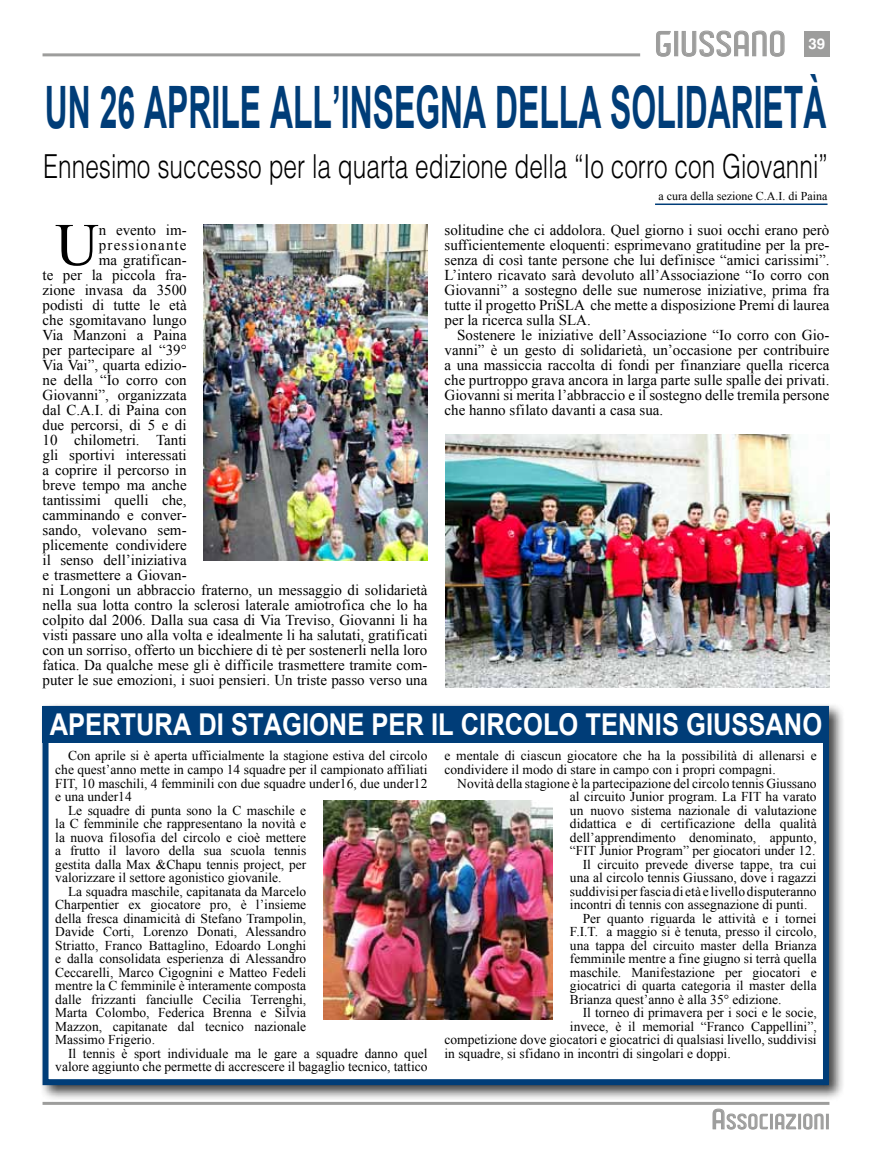
<style>
.page{position:relative;width:872px;height:1149px;background:#fff}
.page>*{position:absolute;margin:0;border:0;box-sizing:border-box;transform-origin:0 0}
.t1{font:60.3px "Times New Roman";color:#000}
.t2{font:700 58.5px "Arial";color:#003d78;scale:.54 1}
.t3{font:300 33px "Helvetica LT Std";color:#000;scale:.74 1}
.t4{font:500 31.95px "Paragon";letter-spacing:.04em;color:#9d9d9c}
.t5{font:700 30px "Arial";color:#fff;scale:.85 1}
.t6{font:500 19.2px "Paragon";letter-spacing:.065em;color:#9d9d9c}
.t7{font:15px/15px "Times New Roman";color:#000;text-align:justify}
.t8{font:15px "Times New Roman";letter-spacing:.075em;color:#000}
.t9{font:13.5px/13.5px "Times New Roman";color:#000}
.t10{font:12px "Times New Roman";color:#000}
.s1{font-size:25.5px}
</style>
<div class="page">
<div style="left:804px;top:31px;width:25px;height:25px;background:#9d9d9c"></div>
<hr style="left:43px;top:1101px;width:786px;height:3px;background:#9d9d9c">
<hr style="left:43px;top:53px;width:597px;height:3px;background:#9d9d9c">
<svg style="left:656px;top:31px;width:15px;height:26px"></svg>
<div style="left:674px;top:31px;width:4px;height:25px;border:1px solid #9d9d9c"></div>
<svg style="left:681px;top:30px;width:104px;height:27px"></svg>
<svg style="left:712px;top:1108px;width:112px;height:21px"></svg>
<div style="left:826px;top:1113px;width:3px;height:15px;border:1px solid #9d9d9c"></div>
<hr style="left:655px;top:203px;width:172px;height:2px;background:#003d78">
<img style="left:204px;top:224px;width:223px;height:336px">
<img style="left:445px;top:434px;width:384px;height:253px">
<div style="left:39px;top:702px;width:806px;height:399px;background:#000;opacity:.75"></div>
<div style="left:43px;top:705px;width:786px;height:379px;background:#fff;border:6px solid #003d78"></div>
<div style="left:43px;top:705px;width:786px;height:36px;background:#003d78"></div>
<img style="left:323px;top:800px;width:230px;height:219px">
<h3 class="t4" style="left:655px;top:31px;width:172px">GIUSSANO <sup>39</sup></h3>
<h2 class="t2" style="left:45px;top:69px;width:1448px">UN 26 APRILE ALL’INSEGNA DELLA SOLIDARIETÀ</h2>
<h3 class="t3" style="left:43px;top:146px;width:1062px">Ennesimo successo per la quarta edizione della “Io corro con Giovanni”</h3>
<p class="t10" style="left:658px;top:188px;width:170px">a cura della sezione C.A.I. di Paina</p>
<p class="t7" style="left:444px;top:222px;width:386px">solitudine che ci addolora. Quel giorno i suoi occhi erano però sufficientemente eloquenti: esprimevano gratitudine per la pre&shy;senza di così tante persone che lui definisce “amici carissimi”.<br>L’intero ricavato sarà devoluto all’Associazione “Io corro con Giovanni” a sostegno delle sue numerose iniziative, prima fra tutte il progetto PriSLA che mette a disposizione Premi di laurea per la ricerca sulla SLA.</p>
<p class="t7" style="left:444px;top:327px;width:386px;text-indent:13px">Sostenere le iniziative dell’Associazione “Io corro con Gio&shy;vanni” è un gesto di solidarietà, un’occasione per contribuire a una massiccia raccolta di fondi per finanziare quella ricerca che purtroppo grava ancora in larga parte sulle spalle dei privati.<br>Giovanni si merita l’abbraccio e il sostegno delle tremila persone che hanno sfilato davanti a casa sua.</p>
<h1 class="t1" style="left:55px;top:204px;width:45px">U</h1>
<p class="t7" style="left:99px;top:222px;width:89px">n evento im-</p>
<p class="t8" style="left:99px;top:235px;width:89px">pressionante</p>
<p class="t7" style="left:99px;top:252px;width:89px">ma gratifican-</p>
<p class="t7" style="left:43px;top:267px;width:146px">te per la piccola fra-</p>
<p class="t7" style="left:43px;top:282px;width:146px">zione invasa da 3500</p>
<p class="t7" style="left:43px;top:297px;width:146px">podisti di tutte le età</p>
<p class="t7" style="left:43px;top:312px;width:146px">che sgomitavano lungo</p>
<p class="t7" style="left:43px;top:327px;width:146px">Via Manzoni a Paina</p>
<p class="t7" style="left:43px;top:342px;width:146px">per partecipare al “39°</p>
<p class="t7" style="left:43px;top:357px;width:146px">Via Vai”, quarta edizio-</p>
<p class="t7" style="left:43px;top:372px;width:146px">ne della “Io corro con</p>
<p class="t7" style="left:43px;top:387px;width:146px">Giovanni”, organizzata</p>
<p class="t7" style="left:43px;top:402px;width:146px">dal C.A.I. di Paina con</p>
<p class="t7" style="left:43px;top:417px;width:146px">due percorsi, di 5 e di</p>
<p class="t7" style="left:43px;top:432px;width:146px">10 chilometri. Tanti</p>
<p class="t7" style="left:43px;top:447px;width:146px">gli sportivi interessati</p>
<p class="t7" style="left:43px;top:462px;width:146px">a coprire il percorso in</p>
<p class="t7" style="left:43px;top:477px;width:146px">breve tempo ma anche</p>
<p class="t7" style="left:43px;top:492px;width:146px">tantissimi quelli che,</p>
<p class="t7" style="left:43px;top:507px;width:146px">camminando e conver-</p>
<p class="t7" style="left:43px;top:522px;width:146px">sando, volevano sem-</p>
<p class="t7" style="left:43px;top:537px;width:146px">plicemente condividere</p>
<p class="t7" style="left:43px;top:552px;width:146px">il senso dell’iniziativa</p>
<p class="t7" style="left:43px;top:567px;width:146px">e trasmettere a Giovan-</p>
<p class="t7" style="left:43px;top:582px;width:386px">ni Longoni un abbraccio fraterno, un messaggio di solidarietà</p>
<p class="t7" style="left:43px;top:597px;width:386px">nella sua lotta contro la sclerosi laterale amiotrofica che lo ha</p>
<p class="t7" style="left:43px;top:612px;width:386px">colpito dal 2006. Dalla sua casa di Via Treviso, Giovanni li ha</p>
<p class="t7" style="left:43px;top:627px;width:386px">visti passare uno alla volta e idealmente li ha salutati, gratificati</p>
<p class="t7" style="left:43px;top:642px;width:386px">con un sorriso, offerto un bicchiere di tè per sostenerli nella loro</p>
<p class="t7" style="left:43px;top:657px;width:386px">fatica. Da qualche mese gli è difficile trasmettere tramite com-</p>
<p class="t7" style="left:43px;top:672px;width:386px">puter le sue emozioni, i suoi pensieri. Un triste passo verso una</p>
<h3 class="t5" style="left:50px;top:704px;width:910px">APERTURA DI STAGIONE PER IL CIRCOLO TENNIS GIUSSANO</h3>
<p class="t9" style="left:68px;top:748px;width:361px">Con aprile si è aperta ufficialmente la stagione estiva del circolo</p>
<p class="t9" style="left:55px;top:762px;width:374px">che quest’anno mette in campo 14 squadre per il campionato affiliati</p>
<p class="t9" style="left:55px;top:775px;width:374px">FIT, 10 maschili, 4 femminili con due squadre under16, due under12</p>
<p class="t9" style="left:55px;top:789px;width:78px">e una under14</p>
<p class="t9" style="left:68px;top:802px;width:240px">Le squadre di punta sono la C maschile e</p>
<p class="t9" style="left:55px;top:816px;width:252px">la C femminile che rappresentano la novità e</p>
<p class="t9" style="left:55px;top:829px;width:252px">la nuova filosofia del circolo e cioè mettere</p>
<p class="t9" style="left:55px;top:843px;width:252px">a frutto il lavoro della sua scuola tennis</p>
<p class="t9" style="left:55px;top:856px;width:252px">gestita dalla Max &amp;Chapu tennis project, per</p>
<p class="t9" style="left:55px;top:870px;width:228px">valorizzare il settore agonistico giovanile.</p>
<p class="t9" style="left:68px;top:883px;width:240px">La squadra maschile, capitanata da Marcelo</p>
<p class="t9" style="left:55px;top:897px;width:252px">Charpentier ex giocatore pro, è l’insieme</p>
<p class="t9" style="left:55px;top:910px;width:252px">della fresca dinamicità di Stefano Trampolin,</p>
<p class="t9" style="left:55px;top:924px;width:252px">Davide Corti, Lorenzo Donati, Alessandro</p>
<p class="t9" style="left:55px;top:937px;width:252px">Striatto, Franco Battaglino, Edoardo Longhi</p>
<p class="t9" style="left:55px;top:951px;width:252px">e dalla consolidata esperienza di Alessandro</p>
<p class="t9" style="left:55px;top:964px;width:252px">Ceccarelli, Marco Cigognini e Matteo Fedeli</p>
<p class="t9" style="left:55px;top:978px;width:252px">mentre la C femminile è interamente composta</p>
<p class="t9" style="left:55px;top:991px;width:252px">dalle frizzanti fanciulle Cecilia Terrenghi,</p>
<p class="t9" style="left:55px;top:1005px;width:252px">Marta Colombo, Federica Brenna e Silvia</p>
<p class="t9" style="left:55px;top:1018px;width:252px">Mazzon, capitanate dal tecnico nazionale</p>
<p class="t9" style="left:55px;top:1032px;width:101px">Massimo Frigerio.</p>
<p class="t9" style="left:68px;top:1045px;width:361px">Il tennis è sport individuale ma le gare a squadre danno quel</p>
<p class="t9" style="left:55px;top:1059px;width:374px">valore aggiunto che permette di accrescere il bagaglio tecnico, tattico</p>
<p class="t9" style="left:444px;top:748px;width:374px">e mentale di ciascun giocatore che ha la possibilità di allenarsi e condividere il modo di stare in campo con i propri compagni.</p>
<p class="t9" style="left:457px;top:775px;width:361px">Novità della stagione è la partecipazione del circolo tennis Giussano</p>
<p class="t9" style="left:570px;top:789px;width:248px">al circuito Junior program. La FIT ha varato</p>
<p class="t9" style="left:570px;top:802px;width:248px">un nuovo sistema nazionale di valutazione</p>
<p class="t9" style="left:570px;top:816px;width:248px">didattica e di certificazione della qualità</p>
<p class="t9" style="left:570px;top:829px;width:248px">dell’apprendimento denominato, appunto,</p>
<p class="t9" style="left:570px;top:843px;width:247px">“FIT Junior Program” per giocatori under 12.</p>
<p class="t9" style="left:583px;top:856px;width:235px">Il circuito prevede diverse tappe, tra cui</p>
<p class="t9" style="left:570px;top:870px;width:248px">una al circolo tennis Giussano, dove i ragazzi</p>
<p class="t9" style="left:570px;top:883px;width:248px">suddivisi per fascia di età e livello disputeranno</p>
<p class="t9" style="left:570px;top:897px;width:239px">incontri di tennis con assegnazione di punti.</p>
<p class="t9" style="left:583px;top:910px;width:235px">Per quanto riguarda le attività e i tornei</p>
<p class="t9" style="left:570px;top:924px;width:248px">F.I.T. a maggio si è tenuta, presso il circolo,</p>
<p class="t9" style="left:570px;top:937px;width:248px">una tappa del circuito master della Brianza</p>
<p class="t9" style="left:570px;top:951px;width:248px">femminile mentre a fine giugno si terrà quella</p>
<p class="t9" style="left:570px;top:964px;width:248px">maschile. Manifestazione per giocatori e</p>
<p class="t9" style="left:570px;top:978px;width:248px">giocatrici di quarta categoria il master della</p>
<p class="t9" style="left:570px;top:991px;width:213px">Brianza quest’anno è alla 35° edizione.</p>
<p class="t9" style="left:583px;top:1005px;width:235px">Il torneo di primavera per i soci e le socie,</p>
<p class="t9" style="left:570px;top:1018px;width:248px">invece, è il memorial “Franco Cappellini”,</p>
<p class="t9" style="left:444px;top:1032px;width:374px">competizione dove giocatori e giocatrici di qualsiasi livello, suddivisi</p>
<p class="t9" style="left:444px;top:1045px;width:288px">in squadre, si sfidano in incontri di singolari e doppi.</p>
<h3 class="t6" style="left:712px;top:1113px;width:119px"><span class="s1">A</span>SSOCIAZIONI</h3>
</div>
